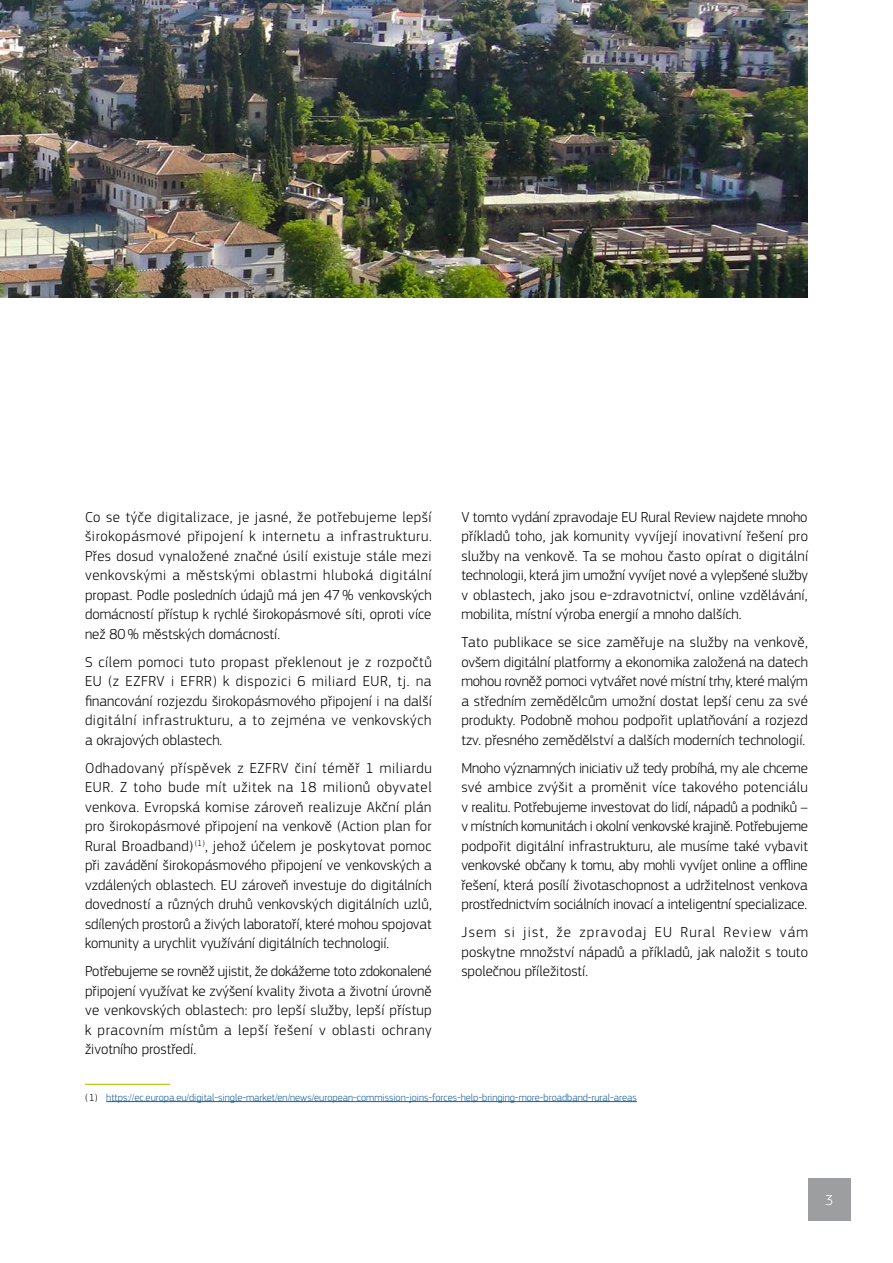
<style>
.page{position:relative;width:893px;height:1263px;background:#fff}
.page>*{position:absolute;margin:0;border:0;box-sizing:border-box;transform-origin:0 0}
.t1{font:300 15px/19.5px "EC Square Sans Pro";color:#000;text-align:justify}
.t2{font:300 15px "EC Square Sans Pro";color:#fff}
.t3{font:300 10.5px "EC Square Sans Pro";color:#165b9a}
.s1{color:#000}
</style>
<div class="page">
<hr style="left:85px;top:1084px;width:85px;height:1px;background:#b1c800">
<hr style="left:106px;top:1101px;width:531px;height:1px;background:#165b9a">
<img style="left:0;top:0;width:808px;height:298px">
<div style="left:808px;top:1178px;width:42px;height:42px;background:#9c9e9f"></div>
<p class="t1" style="left:85px;top:507px;width:348px">Co se týče digitalizace, je jasné, že potřebujeme lepší širokopásmové připojení k internetu a infrastrukturu.<br>Přes dosud vynaložené značné úsilí existuje stále mezi venkovskými a městskými oblastmi hluboká digitální propast. Podle posledních údajů má jen 47% venkovských domácností přístup k rychlé širokopásmové síti, oproti více než 80% městských domácností.</p>
<p class="t1" style="left:85px;top:652px;width:348px">S cílem pomoci tuto propast překlenout je z rozpočtů EU (z EZFRV i EFRR) k dispozici 6 miliard EUR, tj. na financování rozjezdu širokopásmového připojení i na další digitální infrastrukturu, a to zejména ve venkovských a okrajových oblastech.</p>
<p class="t1" style="left:85px;top:758px;width:348px">Odhadovaný příspěvek z EZFRV činí téměř 1 miliardu EUR. Z toho bude mít užitek na 18 milionů obyvatel venkova. Evropská komise zároveň realizuje Akční plán pro širokopásmové připojení na venkově (Action plan for Rural Broadband) <sup>(1)</sup>, jehož účelem je poskytovat pomoc při zavádění širokopásmového připojení ve venkovských a vzdálených oblastech. EU zároveň investuje do digitálních dovedností a různých druhů venkovských digitálních uzlů, sdílených prostorů a živých laboratoří, které mohou spojovat komunity a urychlit využívání digitálních technologií.</p>
<p class="t1" style="left:85px;top:961px;width:348px">Potřebujeme se rovněž ujistit, že dokážeme toto zdokonalené připojení využívat ke zvýšení kvality života a životní úrovně ve venkovských oblastech: pro lepší služby, lepší přístup k pracovním místům a lepší řešení v oblasti ochrany životního prostředí.</p>
<p class="t3" style="left:85px;top:1091px;width:553px"><span class="s1">(1)</span> https://ec.europa.eu/digital-single-market/en/news/european-commission-joins-forces-help-bringing-more-broadband-rural-areas</p>
<p class="t1" style="left:461px;top:507px;width:348px">V tomto vydání zpravodaje EU Rural Review najdete mnoho příkladů toho, jak komunity vyvíjejí inovativní řešení pro služby na venkově. Ta se mohou často opírat o digitální technologii, která jim umožní vyvíjet nové a vylepšené služby v oblastech, jako jsou e-zdravotnictví, online vzdělávání, mobilita, místní výroba energií a mnoho dalších.</p>
<p class="t1" style="left:461px;top:632px;width:348px">Tato publikace se sice zaměřuje na služby na venkově, ovšem digitální platformy a ekonomika založená na datech mohou rovněž pomoci vytvářet nové místní trhy, které malým a středním zemědělcům umožní dostat lepší cenu za své produkty. Podobně mohou podpořit uplatňování a rozjezd tzv. přesného zemědělství a dalších moderních technologií.</p>
<p class="t1" style="left:461px;top:758px;width:348px">Mnoho významných iniciativ už tedy probíhá, my ale chceme své ambice zvýšit a proměnit více takového potenciálu v realitu. Potřebujeme investovat do lidí, nápadů a podniků – v místních komunitách i okolní venkovské krajině. Potřebujeme podpořit digitální infrastrukturu, ale musíme také vybavit venkovské občany k tomu, aby mohli vyvíjet online a offline řešení, která posílí životaschopnost a udržitelnost venkova prostřednictvím sociálních inovací a inteligentní specializace.</p>
<p class="t1" style="left:461px;top:922px;width:348px">Jsem si jist, že zpravodaj EU Rural Review vám poskytne množství nápadů a příkladů, jak naložit s touto společnou příležitostí.</p>
<p class="t2" style="left:825px;top:1191px;width:10px">3</p>
</div>
